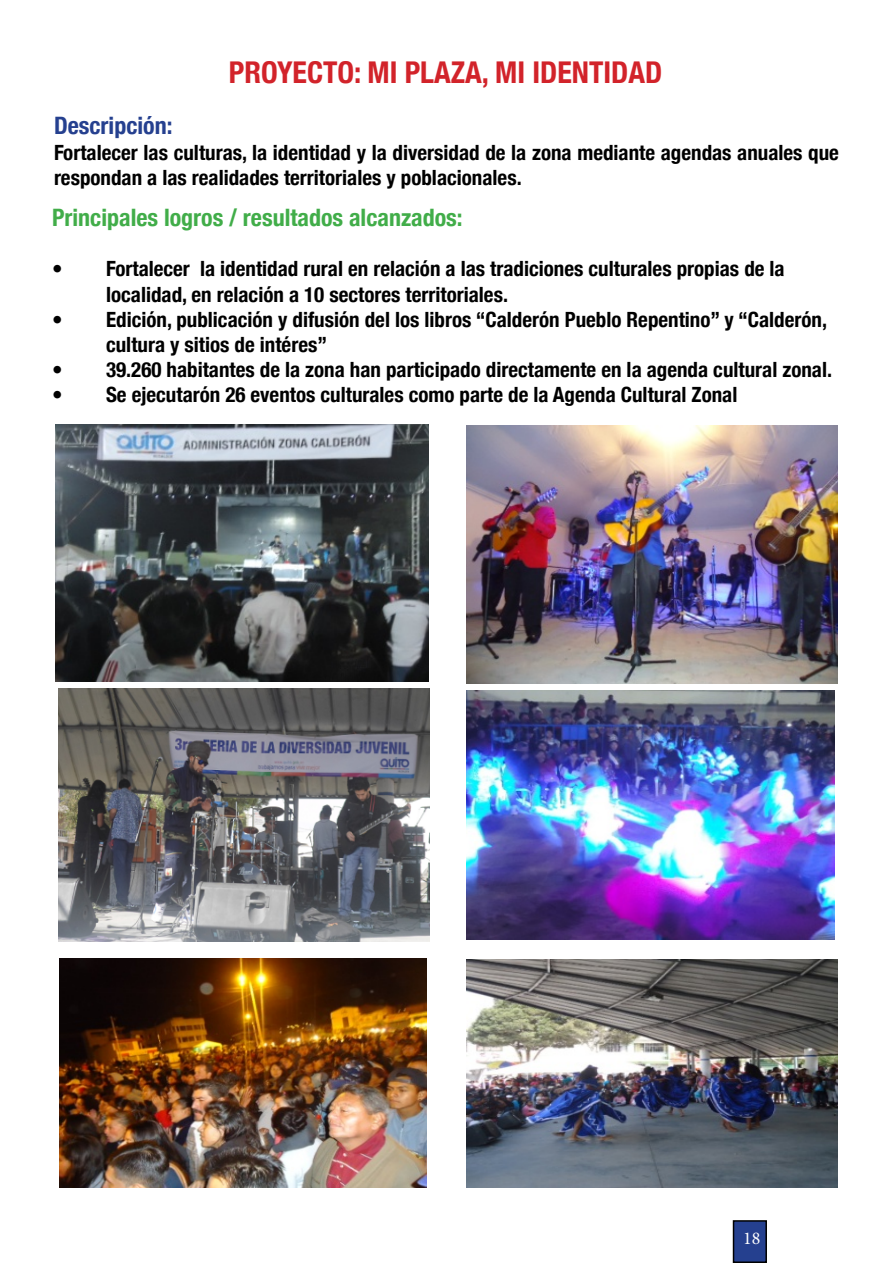
<style>
.page{position:relative;width:893px;height:1263px;background:#fff}
.page>*{position:absolute;margin:0;border:0;box-sizing:border-box;transform-origin:0 0}
.t1{font:700 condensed 30px "Helvetica Neue";color:#d2232a}
.t2{font:700 condensed 24px "Helvetica Neue";color:#41ad49}
.t3{font:700 condensed 24px "Helvetica Neue";color:#25408f}
.t4{font:700 condensed 21px/25.2px "Helvetica Neue";color:#000}
.t5{font:18px "Minion Pro";color:#fff}
</style>
<div class="page">
<div style="left:733px;top:1221px;width:33px;height:41px;background:#25408f"></div>
<div style="left:733px;top:1220px;width:34px;height:43px;border:2px solid #000"></div>
<img style="left:59px;top:958px;width:367px;height:229px">
<img style="left:466px;top:425px;width:371px;height:258px">
<img style="left:467px;top:691px;width:368px;height:249px">
<img style="left:56px;top:425px;width:373px;height:256px">
<img style="left:59px;top:688px;width:371px;height:254px">
<img style="left:466px;top:959px;width:371px;height:228px">
<p class="t1" style="left:229px;top:47px;width:435px">PROYECTO: MI PLAZA, MI IDENTIDAD</p>
<p class="t3" style="left:54px;top:106px;width:120px">Descripción:</p>
<p class="t4" style="left:54px;top:138px;width:786px">Fortalecer las culturas, la identidad y la diversidad de la zona mediante agendas anuales que respondan a las realidades territoriales y poblacionales.</p>
<p class="t2" style="left:52px;top:198px;width:412px">Principales logros / resultados alcanzados:</p>
<p class="t4" style="left:52px;top:255px;width:734px">• Fortalecer la identidad rural en relación a las tradiciones culturales propias de la</p>
<p class="t4" style="left:106px;top:280px;width:403px">localidad, en relación a 10 sectores territoriales.</p>
<p class="t4" style="left:106px;top:305px;width:722px;text-indent:-54px">• Edición, publicación y difusión del los libros “Calderón Pueblo Repentino” y “Calderón, cultura y sitios de intéres”</p>
<p class="t4" style="left:52px;top:356px;width:782px">• 39.260 habitantes de la zona han participado directamente en la agenda cultural zonal.</p>
<p class="t4" style="left:52px;top:381px;width:687px">• Se ejecutarón 26 eventos culturales como parte de la Agenda Cultural Zonal</p>
<p class="t5" style="left:743px;top:1226px;width:19px">18</p>
</div>
